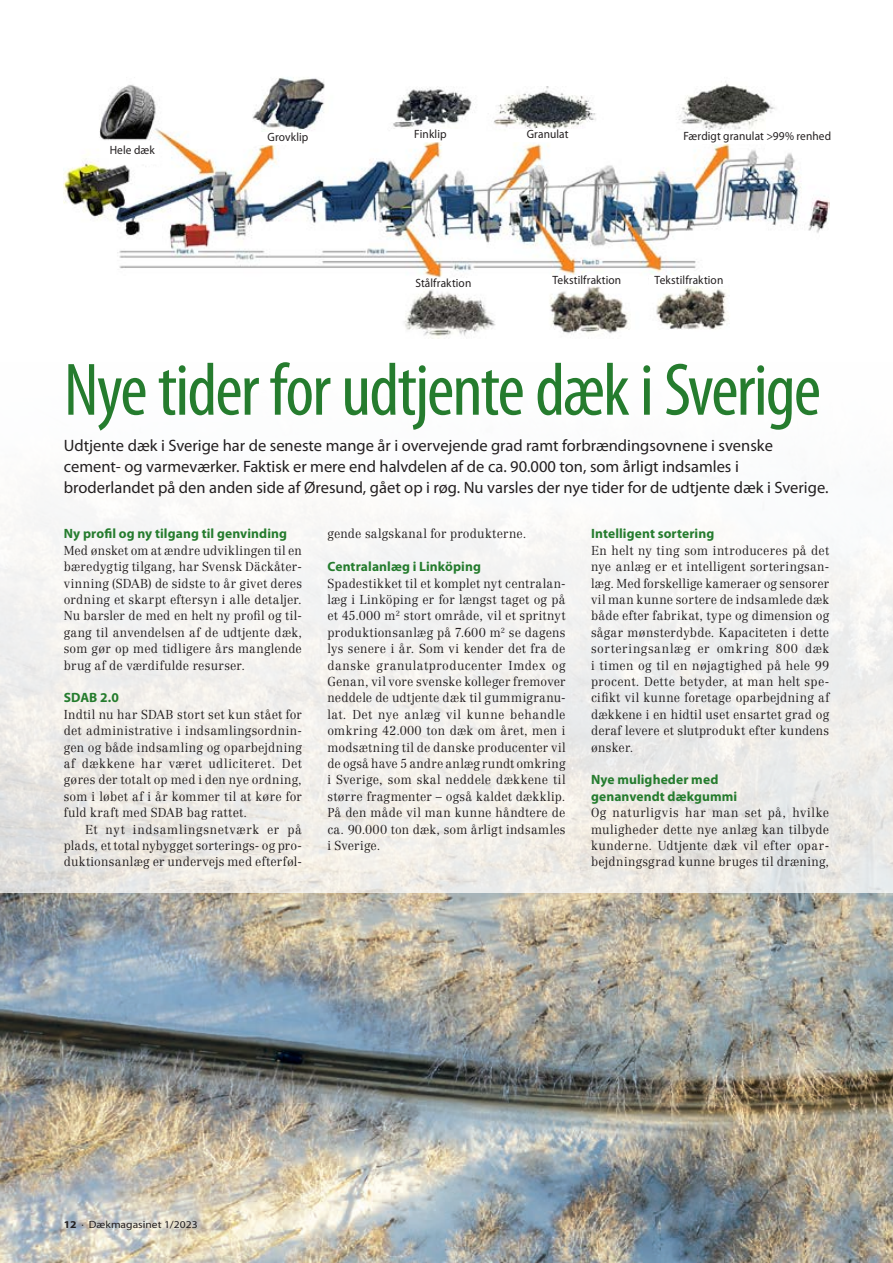
<style>
.page{position:relative;width:893px;height:1263px;background:#fff}
.page>*{position:absolute;margin:0;border:0;box-sizing:border-box;transform-origin:0 0}
.Rubrik_42_42_Myriad{font:condensed 75px "Myriad Pro";letter-spacing:-.025em;color:#257c2e}
.UR_11_14_Myriad_Pro{font:16.5px/21px "Myriad Pro";color:#231f20}
.MR_9_10_Myriad_Pro_B{font:700 13.5px/16.4px "Myriad Pro";letter-spacing:.01em;color:#257c2e}
.Brød-2_Centennial_8{font:300 12.75px/16.4px "Centennial LT Std";letter-spacing:.02em;color:#231f20;text-align:justify;scale:.95 1}
.Brød-1_Centennial_8{font:300 12.75px/16.4px "Centennial LT Std";letter-spacing:.02em;color:#231f20;text-align:justify;scale:.95 1}
.Billedtext_8_10_-_80{font:12px "Myriad Pro";letter-spacing:.01em;color:#231f20;scale:.95 1}
.t1{font:10.5px "Myriad Pro";color:#231f20;scale:1.1 1}
.s1{font-weight:700}
</style>
<div class="page">
<img style="left:0;top:865px;width:893px;height:28px">
<div style="left:0;top:355px;width:893px;height:510px;background:linear-gradient(to bottom,#fff,#eae8e3)"></div>
<img style="left:0;top:893px;width:893px;height:370px">
<img style="left:64px;top:77px;width:765px;height:261px">
<div style="left:110px;top:145px;width:49px;height:19px;background:#fff"></div>
<div style="left:249px;top:132px;width:78px;height:13px;background:#fff"></div>
<div style="left:679px;top:131px;width:157px;height:13px;background:#fff"></div>
<div style="left:391px;top:129px;width:79px;height:13px;background:#fff"></div>
<div style="left:508px;top:129px;width:79px;height:13px;background:#fff"></div>
<div style="left:404px;top:278px;width:79px;height:11px;background:#fff"></div>
<div style="left:547px;top:275px;width:79px;height:11px;background:#fff"></div>
<div style="left:649px;top:275px;width:79px;height:11px;background:#fff"></div>
<div style="left:719px;top:236px;width:78px;height:19px;background:#fff"></div>
<p class="Billedtext_8_10_-_80" style="left:110px;top:142px;width:49px">Hele dæk</p>
<p class="Billedtext_8_10_-_80" style="left:268px;top:130px;width:44px">Grovklip</p>
<p class="Billedtext_8_10_-_80" style="left:414px;top:127px;width:35px">Finklip</p>
<p class="Billedtext_8_10_-_80" style="left:527px;top:127px;width:45px">Granulat</p>
<p class="Billedtext_8_10_-_80" style="left:683px;top:129px;width:157px">Færdigt granulat &gt;99% renhed</p>
<p class="Billedtext_8_10_-_80" style="left:415px;top:276px;width:60px">Stålfraktion</p>
<p class="Billedtext_8_10_-_80" style="left:553px;top:273px;width:74px">Tekstilfraktion</p>
<p class="Billedtext_8_10_-_80" style="left:655px;top:273px;width:74px">Tekstilfraktion</p>
<p class="Rubrik_42_42_Myriad" style="left:64px;top:345px;width:759px">Nye tider for udtjente dæk i Sverige</p>
<p class="UR_11_14_Myriad_Pro" style="left:64px;top:435px;width:766px">Udtjente dæk i Sverige har de seneste mange år i overvejende grad ramt forbrændingsovnene i svenske cement- og varmeværker. Faktisk er mere end halvdelen af de ca. 90.000 ton, som årligt indsamles i broderlandet på den anden side af Øresund, gået op i røg. Nu varsles der nye tider for de udtjente dæk i Sverige.</p>
<p class="MR_9_10_Myriad_Pro_B" style="left:64px;top:525px;width:225px">Ny profil og ny tilgang til genvinding</p>
<p class="Brød-2_Centennial_8" style="left:64px;top:542px;width:252px">Med ønsket om at ændre udviklingen til en bæredygtig tilgang, har Svensk Däckåter&shy;vinning (SDAB) de sidste to år givet deres ordning et skarpt eftersyn i alle detaljer.<br>Nu barsler de med en helt ny profil og til&shy;gang til anvendelsen af de udtjente dæk, som gør op med tidligere års manglende brug af de værdifulde resurser.</p>
<p class="MR_9_10_Myriad_Pro_B" style="left:64px;top:689px;width:57px">SDAB 2.0</p>
<p class="Brød-2_Centennial_8" style="left:64px;top:706px;width:252px">Indtil nu har SDAB stort set kun stået for det administrative i indsamlingsordnin&shy;gen og både indsamling og oparbejdning af dækkene har været udliciteret. Det gøres der totalt op med i den nye ordning, som i løbet af i år kommer til at køre for fuld kraft med SDAB bag rattet.</p>
<p class="Brød-1_Centennial_8" style="left:64px;top:821px;width:252px;text-indent:21px">Et nyt indsamlingsnetværk er på plads, et total nybygget sorterings- og pro&shy;duktionsanlæg er undervejs med efterføl-</p>
<p class="Brød-1_Centennial_8" style="left:327px;top:526px;width:211px">gende salgskanal for produkterne.</p>
<p class="MR_9_10_Myriad_Pro_B" style="left:327px;top:558px;width:155px">Centralanlæg i Linköping</p>
<p class="Brød-2_Centennial_8" style="left:327px;top:575px;width:252px">Spadestikket til et komplet nyt centralan&shy;læg i Linköping er for længst taget og på et 45.000 m<sup>2</sup> stort område, vil et spritnyt produktionsanlæg på 7.600 m<sup>2</sup> se dagens lys senere i år. Som vi kender det fra de danske granulatproducenter Imdex og Genan, vil vore svenske kolleger fremover neddele de udtjente dæk til gummigranu&shy;lat. Det nye anlæg vil kunne behandle omkring 42.000 ton dæk om året, men i modsætning til de danske producenter vil de også have 5 andre anlæg rundt omkring i Sverige, som skal neddele dækkene til større fragmenter – også kaldet dækklip.<br>På den måde vil man kunne håndtere de ca. 90.000 ton dæk, som årligt indsamles i Sverige.</p>
<p class="MR_9_10_Myriad_Pro_B" style="left:591px;top:525px;width:125px">Intelligent sortering</p>
<p class="Brød-2_Centennial_8" style="left:591px;top:542px;width:252px">En helt ny ting som introduceres på det nye anlæg er et intelligent sorteringsan&shy;læg. Med forskellige kameraer og sensorer vil man kunne sortere de indsamlede dæk både efter fabrikat, type og dimension og sågar mønsterdybde. Kapaciteten i dette sorteringsanlæg er omkring 800 dæk i timen og til en nøjagtighed på hele 99 procent. Dette betyder, at man helt spe&shy;cifikt vil kunne foretage oparbejdning af dækkene i en hidtil uset ensartet grad og deraf levere et slutprodukt efter kundens ønsker.</p>
<p class="MR_9_10_Myriad_Pro_B" style="left:591px;top:771px;width:148px">Nye muligheder med genanvendt dækgummi</p>
<p class="Brød-2_Centennial_8" style="left:591px;top:804px;width:252px">Og naturligvis har man set på, hvilke muligheder dette nye anlæg kan tilbyde kunderne. Udtjente dæk vil efter opar&shy;bejdningsgrad kunne bruges til dræning,</p>
<p class="t1" style="left:64px;top:1218px;width:123px"><span class="s1">12</span> · Dækmagasinet 1/2023</p>
</div>
